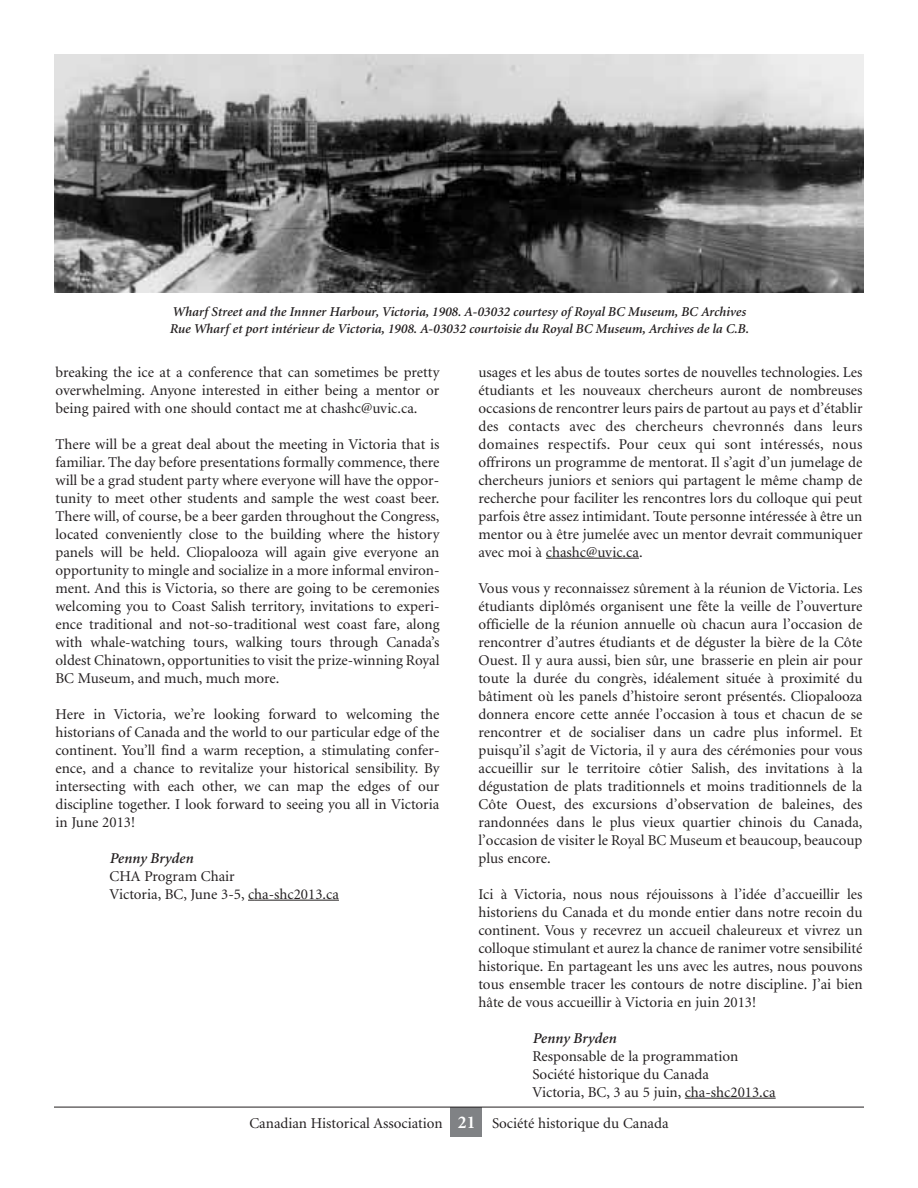
<style>
.page{position:relative;width:918px;height:1188px;background:#fff}
.page>*{position:absolute;margin:0;border:0;box-sizing:border-box;transform-origin:0 0}
.t1{font:15px/18px "Minion";color:#231f20;text-align:justify}
.t2{font:italic 600 15px "Minion";color:#231f20}
.t3{font:italic 600 13.5px/16.2px "Minion";color:#231f20}
.s1{font-weight:700;font-size:18px;color:#fff}
</style>
<div class="page">
<div style="left:451px;top:1108px;width:31px;height:29px;background:#808285"></div>
<hr style="left:54px;top:1107px;width:810px;height:1px;background:#231f20">
<hr style="left:254px;top:900px;width:85px;height:1px;background:#231f20">
<hr style="left:552px;top:558px;width:53px;height:1px;background:#231f20">
<svg style="left:605px;top:558px;width:34px;height:1px"></svg>
<hr style="left:691px;top:1098px;width:85px;height:1px;background:#231f20">
<img style="left:54px;top:54px;width:810px;height:238px">
<p class="t3" style="left:169px;top:305px;width:581px">Wharf Street and the Innner Harbour, Victoria, 1908. A-03032 courtesy of Royal BC Museum, BC Archives<br>Rue Wharf et port intérieur de Victoria, 1908. A-03032 courtoisie du Royal BC Museum, Archives de la C.B.</p>
<p class="t1" style="left:56px;top:364px;width:385px">breaking the ice at a conference that can sometimes be pretty overwhelming. Anyone interested in either being a mentor or being paired with one should contact me at chashc@uvic.ca.</p>
<p class="t1" style="left:56px;top:436px;width:386px">There will be a great deal about the meeting in Victoria that is familiar. The day before presentations formally commence, there will be a grad student party where everyone will have the oppor&shy;tunity to meet other students and sample the west coast beer.<br>There will, of course, be a beer garden throughout the Congress, located conveniently close to the building where the history panels will be held. Cliopalooza will again give everyone an opportunity to mingle and socialize in a more informal environ&shy;ment. And this is Victoria, so there are going to be ceremonies welcoming you to Coast Salish territory, invitations to experi&shy;ence traditional and not-so-traditional west coast fare, along with whale-watching tours, walking tours through Canada’s oldest Chinatown, opportunities to visit the prize-winning Royal BC Museum, and much, much more.</p>
<p class="t1" style="left:56px;top:706px;width:386px">Here in Victoria, we’re looking forward to welcoming the historians of Canada and the world to our particular edge of the continent. You’ll find a warm reception, a stimulating confer&shy;ence, and a chance to revitalize your historical sensibility. By intersecting with each other, we can map the edges of our discipline together. I look forward to seeing you all in Victoria in June 2013!</p>
<p class="t2" style="left:110px;top:852px;width:85px">Penny Bryden</p>
<p class="t1" style="left:110px;top:868px;width:231px">CHA Program Chair<br>Victoria, BC, June 3-5, cha-shc2013.ca</p>
<p class="t1" style="left:478px;top:364px;width:386px">usages et les abus de toutes sortes de nouvelles technologies. Les étudiants et les nouveaux chercheurs auront de nombreuses occasions de rencontrer leurs pairs de partout au pays et d’établir des contacts avec des chercheurs chevronnés dans leurs domaines respectifs. Pour ceux qui sont intéressés, nous offrirons un programme de mentorat. Il s’agit d’un jumelage de chercheurs juniors et seniors qui partagent le même champ de recherche pour faciliter les rencontres lors du colloque qui peut parfois être assez intimidant. Toute personne intéressée à être un mentor ou à être jumelée avec un mentor devrait communiquer avec moi à chashc@uvic.ca.</p>
<p class="t1" style="left:478px;top:580px;width:386px">Vous vous y reconnaissez sûrement à la réunion de Victoria. Les étudiants diplômés organisent une fête la veille de l’ouverture officielle de la réunion annuelle où chacun aura l’occasion de rencontrer d’autres étudiants et de déguster la bière de la Côte Ouest. Il y aura aussi, bien sûr, une brasserie en plein air pour toute la durée du congrès, idéalement située à proximité du bâtiment où les panels d’histoire seront présentés. Cliopalooza donnera encore cette année l’occasion à tous et chacun de se rencontrer et de socialiser dans un cadre plus informel. Et puisqu’il s’agit de Victoria, il y aura des cérémonies pour vous accueillir sur le territoire côtier Salish, des invitations à la dégustation de plats traditionnels et moins traditionnels de la Côte Ouest, des excursions d’observation de baleines, des randonnées dans le plus vieux quartier chinois du Canada, l’occasion de visiter le Royal BC Museum et beaucoup, beaucoup plus encore.</p>
<p class="t1" style="left:478px;top:886px;width:386px">Ici à Victoria, nous nous réjouissons à l’idée d’accueillir les historiens du Canada et du monde entier dans notre recoin du continent. Vous y recevrez un accueil chaleureux et vivrez un colloque stimulant et aurez la chance de ranimer votre sensibilité historique. En partageant les uns avec les autres, nous pouvons tous ensemble tracer les contours de notre discipline. J’ai bien hâte de vous accueillir à Victoria en juin 2013!</p>
<p class="t2" style="left:532px;top:1032px;width:85px">Penny Bryden</p>
<p class="t1" style="left:532px;top:1048px;width:245px;text-align:left">Responsable de la programmation<br>Société historique du Canada<br>Victoria, BC, 3 au 5 juin, cha-shc2013.ca</p>
<p class="t1" style="left:249px;top:1116px;width:421px">Canadian Historical Association <span class="s1">21</span> Société historique du Canada</p>
</div>
